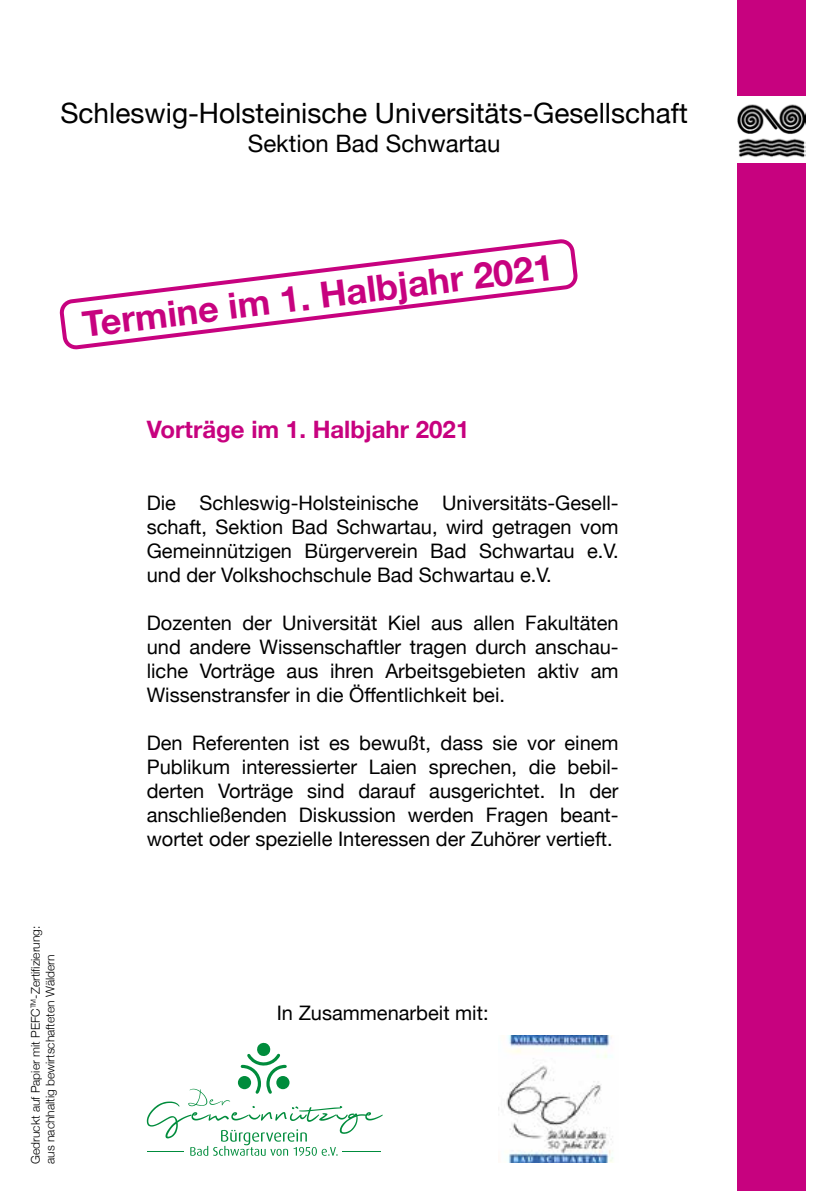
<style>
.page{position:relative;width:840px;height:1191px;background:#fff}
.page>*{position:absolute;margin:0;border:0;box-sizing:border-box;transform-origin:0 0}
.t1{font:700 36px "Helvetica Neue";color:#c7027f}
.t2{font:28px "Helvetica Neue";color:#000}
.t3{font:700 24px "Helvetica Neue";color:#c7027f}
.t4{font:24px "Helvetica Neue";color:#000}
.t5{font:20px/24px "Helvetica Neue";color:#000;text-align:justify}
.t6{font:300 12px/14.4px "Helvetica Neue";color:#000}
</style>
<div class="page">
<div style="left:736px;top:0;width:68px;height:1191px;background:#c7027f"></div>
<img style="left:736px;top:96px;width:68px;height:66px">
<img style="left:498px;top:1035px;width:115px;height:127px">
<svg style="left:61px;top:241px;width:515px;height:107px"></svg>
<svg style="left:147px;top:1042px;width:235px;height:113px"></svg>
<hr style="left:147px;top:1151px;width:37px;height:1px;background:#008c3c">
<hr style="left:342px;top:1151px;width:38px;height:1px;background:#008c3c">
<h2 class="t2" style="left:60px;top:93px;width:628px">Schleswig-Holsteinische Universitäts-Gesellschaft</h2>
<p class="t4" style="left:248px;top:126px;width:254px">Sektion Bad Schwartau</p>
<h1 class="t1" style="left:79px;top:296px;width:475px;rotate:-7deg">Termine im 1. Halbjahr 2021</h1>
<p class="t3" style="left:147px;top:411px;width:324px">Vorträge im 1. Halbjahr 2021</p>
<p class="t6" style="left:28px;top:1163px;width:240px;rotate:-90deg">Gedruckt auf Papier mit PEFC<sup>TM</sup>-Zertifizierung: aus nachhaltig bewirtschafteten Wäldern</p>
<p class="t5" style="left:147px;top:492px;width:473px">Die Schleswig-Holsteinische Universitäts-Gesell&shy;schaft, Sektion Bad Schwartau, wird getragen vom Gemeinnützigen Bürgerverein Bad Schwartau e.V. und der Volkshochschule Bad Schwartau e.V.</p>
<p class="t5" style="left:147px;top:612px;width:473px">Dozenten der Universität Kiel aus allen Fakultäten und andere Wissenschaftler tragen durch anschau&shy;liche Vorträge aus ihren Arbeitsgebieten aktiv am Wissenstransfer in die Öffentlichkeit bei.</p>
<p class="t5" style="left:147px;top:732px;width:473px">Den Referenten ist es bewußt, dass sie vor einem Publikum interessierter Laien sprechen, die bebil&shy;derten Vorträge sind darauf ausgerichtet. In der anschließenden Diskussion werden Fragen beant&shy;wortet oder spezielle Interessen der Zuhörer vertieft.</p>
<p class="t5" style="left:276px;top:1002px;width:213px">In Zusammenarbeit mit:</p>
</div>
